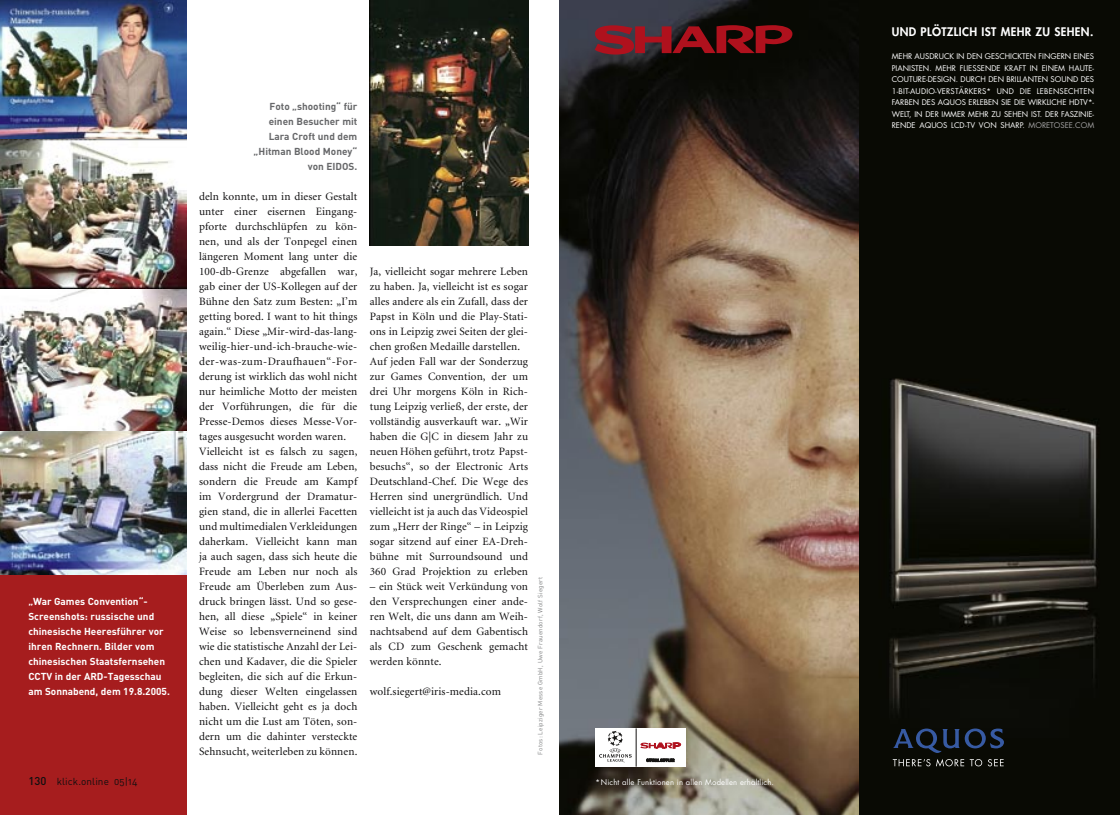
<style>
.page{position:relative;width:1120px;height:815px;background:#fff}
.page>*{position:absolute;margin:0;border:0;box-sizing:border-box;transform-origin:0 0}
.t1{font:800 11.5px "Futura";letter-spacing:.03em;color:#fff}
._3_Bodytext{font:11.25px/15px "Minion";letter-spacing:.01em;color:#100f10;text-align:justify}
._8_1_Bildunterschrift_LB{font:700 10px/15px "DIN";color:#fff}
._8_2_Bildunterschrift_RB{font:700 10px/15px "DIN";color:#67686a;text-align:right}
._3_Bodytext-2{font:10px "DIN Regular Alternate";letter-spacing:.01em;color:#100f10}
.t2{font:7.62px/11.5px "Futura";color:#fff;text-align:justify}
.t3{font:7.62px "Futura";letter-spacing:.02em;color:#fff}
._9_Fotocredit{font:6.25px "DIN";letter-spacing:.025em;color:#7f8081}
.s1{font-family:"DIN";font-weight:500;font-size:11.25px}
.s2{color:#a4a3a4}
</style>
<div class="page">
<div style="left:0;top:573px;width:187px;height:242px;background:#a61d1e"></div>
<img style="left:370px;top:0;width:158px;height:246px">
<img style="left:0;top:0;width:187px;height:574px">
<svg style="left:560px;top:0;width:560px;height:815px;background:#443b30"></svg>
<p class="_8_1_Bildunterschrift_LB" style="left:28px;top:593px;width:143px">„War Games Convention“-<br>Screenshots: russische und chinesische Heeresführer vor ihren Rechnern. Bilder vom chinesischen Staatsfernsehen<br>CCTV in der ARD-Tagesschau am Sonnabend, dem 19.8.2005.</p>
<p class="_3_Bodytext-2" style="left:28px;top:775px;width:111px"><span class="s1">130</span> klick.online 05|14</p>
<p class="_8_2_Bildunterschrift_RB" style="left:254px;top:98px;width:105px">Foto „shooting“ für einen Besucher mit<br>Lara Croft und dem „Hitman Blood Money“ von EIDOS.</p>
<p class="_3_Bodytext" style="left:199px;top:189px;width:160px">deln konnte, um in dieser Gestalt unter einer eisernen Eingang&shy;pforte durchschlüpfen zu kön&shy;nen, und als der Tonpegel einen längeren Moment lang unter die 100-db-Grenze abgefallen war, gab einer der US-Kollegen auf der Bühne den Satz zum Besten: „I’m getting bored. I want to hit things again.“ Diese „Mir-wird-das-lang&shy;weilig-hier-und-ich-brauche-wie&shy;der-was-zum-Draufhauen“-For&shy;derung ist wirklich das wohl nicht nur heimliche Motto der meisten der Vorführungen, die für die Presse-Demos dieses Messe-Vor&shy;tages ausgesucht worden waren.</p>
<p class="_3_Bodytext" style="left:199px;top:444px;width:160px">Vielleicht ist es falsch zu sagen, dass nicht die Freude am Leben, sondern die Freude am Kampf im Vordergrund der Dramatur&shy;gien stand, die in allerlei Facetten und multimedialen Verkleidungen daherkam. Vielleicht kann man ja auch sagen, dass sich heute die Freude am Leben nur noch als Freude am Überleben zum Aus&shy;druck bringen lässt. Und so gese&shy;hen, all diese „Spiele“ in keiner Weise so lebensverneinend sind wie die statistische Anzahl der Lei&shy;chen und Kadaver, die die Spieler begleiten, die sich auf die Erkun&shy;dung dieser Welten eingelassen haben. Vielleicht geht es ja doch nicht um die Lust am Töten, son&shy;dern um die dahinter versteckte Sehnsucht, weiterleben zu können.</p>
<p class="_3_Bodytext" style="left:370px;top:264px;width:160px">Ja, vielleicht sogar mehrere Leben zu haben. Ja, vielleicht ist es sogar alles andere als ein Zufall, dass der Papst in Köln und die Play-Stati&shy;ons in Leipzig zwei Seiten der glei&shy;chen großen Medaille darstellen.</p>
<p class="_3_Bodytext" style="left:370px;top:354px;width:160px">Auf jeden Fall war der Sonderzug zur Games Convention, der um drei Uhr morgens Köln in Rich&shy;tung Leipzig verließ, der erste, der vollständig ausverkauft war. „Wir haben die G|C in diesem Jahr zu neuen Höhen geführt, trotz Papst&shy;besuchs“, so der Electronic Arts Deutschland-Chef. Die Wege des Herren sind unergründlich. Und vielleicht ist ja auch das Videospiel zum „Herr der Ringe“ – in Leipzig sogar sitzend auf einer EA-Dreh&shy;bühne mit Surroundsound und 360 Grad Projektion zu erleben</p>
<p class="_3_Bodytext" style="left:370px;top:579px;width:160px">– ein Stück weit Verkündung von den Versprechungen einer ande&shy;ren Welt, die uns dann am Weih&shy;nachtsabend auf dem Gabentisch als CD zum Geschenk gemacht werden könnte.</p>
<p class="_3_Bodytext" style="left:370px;top:684px;width:133px">wolf.siegert@iris-media.com</p>
<p class="_9_Fotocredit" style="left:536px;top:755px;width:179px;rotate:-90deg">Fotos: Leipziger Messe GmbH, Uwe Frauendorf, Wolf Siegert</p>
<p class="t3" style="left:595px;top:777px;width:180px">*Nicht alle Funktionen in allen Modellen erhältlich.</p>
<p class="t1" style="left:892px;top:24px;width:203px">UND PLÖTZLICH IST MEHR ZU SEHEN.</p>
<p class="t2" style="left:892px;top:51px;width:204px">MEHR AUSDRUCK IN DEN GESCHICKTEN FINGERN EINES PIANISTEN. MEHR FLIESSENDE KRAFT IN EINEM HAUTE-COUTURE-DESIGN. DURCH DEN BRILLANTEN SOUND DES 1-BIT-AUDIO-VERSTÄRKERS* UND DIE LEBENSECHTEN FARBEN DES AQUOS ERLEBEN SIE DIE WIRKLICHE HDTV*- WELT, IN DER IMMER MEHR ZU SEHEN IST. DER FASZINIE-RENDE AQUOS LCD-TV VON SHARP. <span class="s2">MORETOSEE.COM</span></p>
</div>
